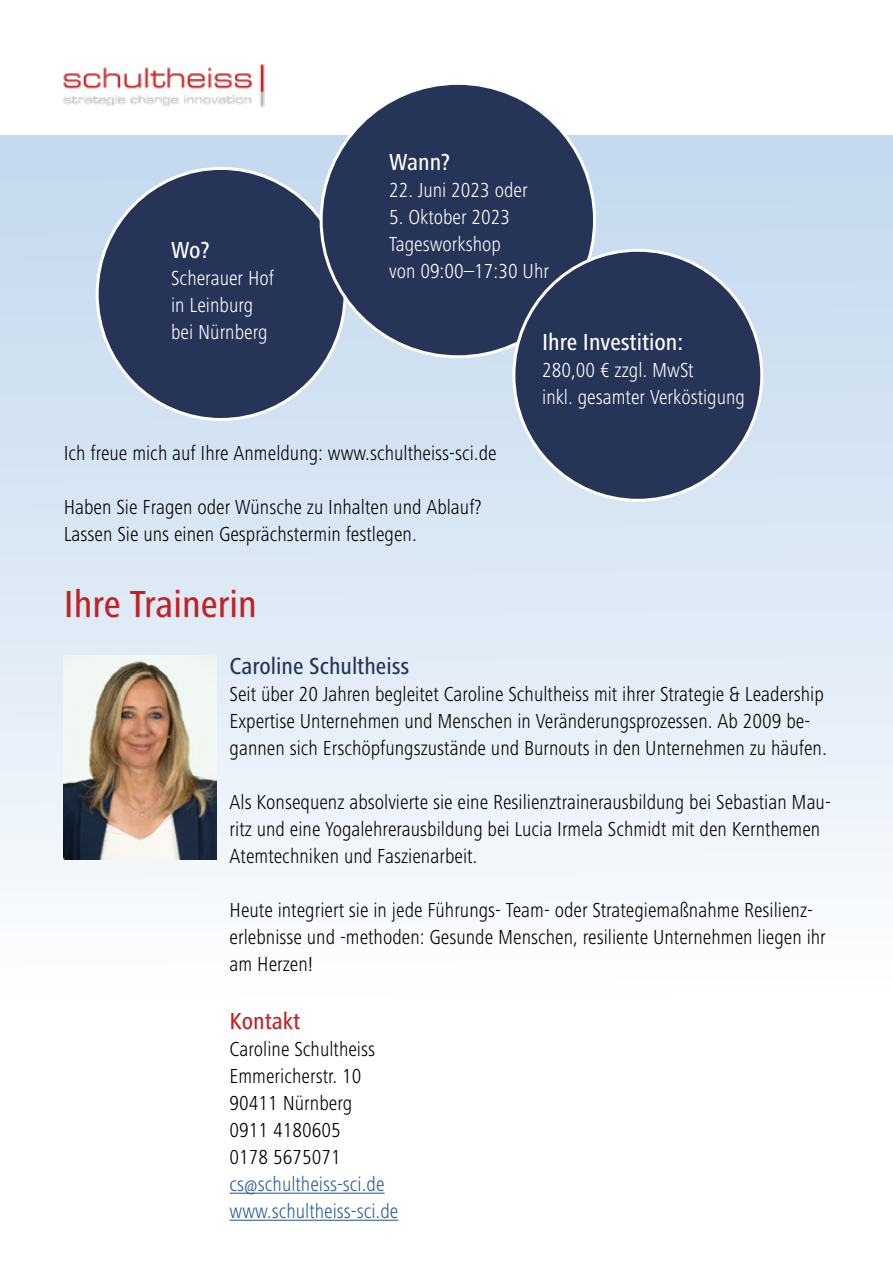
<style>
.page{position:relative;width:893px;height:1263px;background:#fff}
.page>*{position:absolute;margin:0;border:0;box-sizing:border-box;transform-origin:0 0}
.t1{font:500 condensed 39px "Frutiger Next LT";color:#c32224}
.t2{font:500 condensed 24px "Frutiger Next LT";color:#fff}
.t3{font:500 condensed 24px "Frutiger Next LT";color:#263557}
.t4{font:500 condensed 24px "Frutiger Next LT";color:#c32224}
.t5{font:300 condensed 21px/27px "Frutiger Next LT";color:#000}
.t6{font:300 condensed 21px/27px "Frutiger Next LT";color:#fff}
.t7{font:300 condensed 21px/27px "Frutiger Next LT";color:#275b9b}
</style>
<div class="page">
<div style="left:0;top:135px;width:893px;height:1114px;background:linear-gradient(to bottom,#c4d8ee,#fff)"></div>
<img style="left:63px;top:64px;width:202px;height:43px">
<div style="left:97px;top:168px;width:248px;height:251px;background:#263557;border-radius:50%"></div>
<div style="left:321px;top:83px;width:273px;height:274px;background:#263557;border-radius:50%"></div>
<div style="left:514px;top:250px;width:248px;height:250px;background:#263557;border-radius:50%"></div>
<img style="left:64px;top:656px;width:153px;height:204px">
<hr style="left:230px;top:1193px;width:155px;height:1px;background:#275b9b">
<hr style="left:230px;top:1220px;width:168px;height:1px;background:#275b9b">
<p class="t2" style="left:171px;top:236px;width:40px">Wo?</p>
<p class="t6" style="left:171px;top:264px;width:104px">Scherauer Hof in Leinburg bei Nürnberg</p>
<p class="t2" style="left:389px;top:148px;width:63px">Wann?</p>
<p class="t6" style="left:389px;top:176px;width:140px">22. Juni 2023 oder</p>
<p class="t6" style="left:389px;top:203px;width:161px">5. Oktober 2023<br>Tagesworkshop<br>von 09:00–17:30 Uhr</p>
<p class="t2" style="left:542px;top:329px;width:142px">Ihre Investition:</p>
<p class="t6" style="left:542px;top:357px;width:204px">280,00 € zzgl. MwSt<br>inkl. gesamter Verköstigung</p>
<p class="t5" style="left:64px;top:439px;width:434px">Ich freue mich auf Ihre Anmeldung: www.schultheiss-sci.de</p>
<p class="t5" style="left:64px;top:493px;width:419px">Haben Sie Fragen oder Wünsche zu Inhalten und Ablauf?<br>Lassen Sie uns einen Gesprächstermin festlegen.</p>
<h1 class="t1" style="left:64px;top:582px;width:195px">Ihre Trainerin</h1>
<p class="t3" style="left:230px;top:653px;width:181px">Caroline Schultheiss</p>
<p class="t5" style="left:230px;top:681px;width:599px">Seit über 20 Jahren begleitet Caroline Schultheiss mit ihrer Strategie &amp; Leadership<br>Expertise Unternehmen und Menschen in Veränderungsprozessen. Ab 2009 be&shy;gannen sich Erschöpfungszustände und Burnouts in den Unternehmen zu häufen.</p>
<p class="t5" style="left:230px;top:789px;width:603px">Als Konsequenz absolvierte sie eine Resilienztrainerausbildung bei Sebastian Mau&shy;ritz und eine Yogalehrerausbildung bei Lucia Irmela Schmidt mit den Kernthemen<br>Atemtechniken und Faszienarbeit.</p>
<p class="t5" style="left:230px;top:897px;width:598px">Heute integriert sie in jede Führungs- Team- oder Strategiemaßnahme Resilienz&shy;erlebnisse und -methoden: Gesunde Menschen, resiliente Unternehmen liegen ihr am Herzen!</p>
<p class="t4" style="left:230px;top:1008px;width:72px">Kontakt</p>
<p class="t5" style="left:230px;top:1036px;width:147px">Caroline Schultheiss<br>Emmericherstr. 10<br>90411 Nürnberg<br>0911 4180605<br>0178 5675071</p>
<p class="t7" style="left:230px;top:1171px;width:170px">cs@schultheiss-sci.de www.schultheiss-sci.de</p>
</div>
